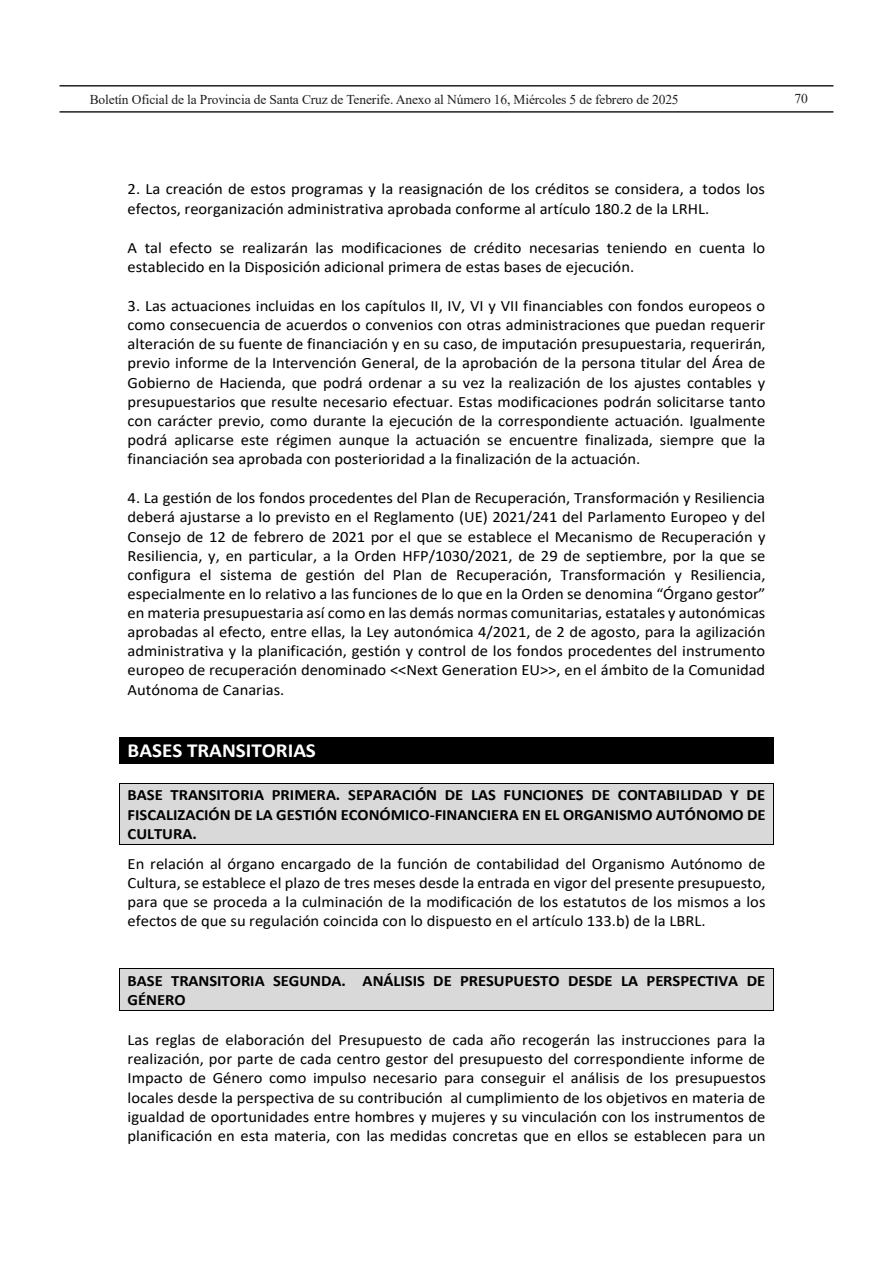
<style>
.page{position:relative;width:893px;height:1263px;background:#fff}
.page>*{position:absolute;margin:0;border:0;box-sizing:border-box;transform-origin:0 0}
.t1{font:700 19.95px "Calibri";color:#fff;scale:1.05 1}
.t2{font:15.75px/19.2px "Calibri";color:#000;text-align:justify;scale:1.05 1}
.t3{font:700 15.75px/19.2px "Calibri";color:#000;text-align:justify;scale:1.05 1}
.t4{font:13.5px "Times New Roman";letter-spacing:-.01em;color:#231f20}
</style>
<div class="page">
<hr style="left:60px;top:85px;width:773px;height:2px;background:#231f20">
<hr style="left:60px;top:111px;width:773px;height:2px;background:#231f20">
<div style="left:119px;top:738px;width:655px;height:25px;background:#000"></div>
<hr style="left:119px;top:737px;width:655px;height:1px;background:#000">
<hr style="left:119px;top:763px;width:655px;height:1px;background:#000">
<div style="left:119px;top:784px;width:655px;height:21px;background:#d9d9d9"></div>
<hr style="left:119px;top:783px;width:655px;height:1px;background:#000">
<div style="left:119px;top:805px;width:655px;height:19px;background:#d9d9d9"></div>
<div style="left:119px;top:824px;width:655px;height:20px;background:#d9d9d9"></div>
<hr style="left:119px;top:844px;width:655px;height:1px;background:#000">
<svg style="left:119px;top:784px;width:1px;height:60px"></svg>
<div style="left:119px;top:969px;width:655px;height:21px;background:#d9d9d9"></div>
<hr style="left:119px;top:968px;width:655px;height:1px;background:#000">
<div style="left:119px;top:990px;width:655px;height:20px;background:#d9d9d9"></div>
<hr style="left:119px;top:1010px;width:655px;height:1px;background:#000">
<svg style="left:119px;top:969px;width:1px;height:41px"></svg>
<p class="t4" style="left:90px;top:90px;width:590px">Boletín Oficial de la Provincia de Santa Cruz de Tenerife. Anexo al Número 16, Miércoles 5 de febrero de 2025</p>
<p class="t4" style="left:794px;top:89px;width:15px">70</p>
<p class="t2" style="left:128px;top:179px;width:609px">2. La creación de estos programas y la reasignación de los créditos se considera, a todos los efectos, reorganización administrativa aprobada conforme al artículo 180.2 de la LRHL.</p>
<p class="t2" style="left:128px;top:238px;width:609px">A tal efecto se realizarán las modificaciones de crédito necesarias teniendo en cuenta lo establecido en la Disposición adicional primera de estas bases de ejecución.</p>
<p class="t2" style="left:128px;top:296px;width:609px">3. Las actuaciones incluidas en los capítulos II, IV, VI y VII financiables con fondos europeos o como consecuencia de acuerdos o convenios con otras administraciones que puedan requerir alteración de su fuente de financiación y en su caso, de imputación presupuestaria, requerirán, previo informe de la Intervención General, de la aprobación de la persona titular del Área de Gobierno de Hacienda, que podrá ordenar a su vez la realización de los ajustes contables y presupuestarios que resulte necesario efectuar. Estas modificaciones podrán solicitarse tanto con carácter previo, como durante la ejecución de la correspondiente actuación. Igualmente podrá aplicarse este régimen aunque la actuación se encuentre finalizada, siempre que la financiación sea aprobada con posterioridad a la finalización de la actuación.</p>
<p class="t2" style="left:128px;top:488px;width:609px">4. La gestión de los fondos procedentes del Plan de Recuperación, Transformación y Resiliencia deberá ajustarse a lo previsto en el Reglamento (UE) 2021/241 del Parlamento Europeo y del Consejo de 12 de febrero de 2021 por el que se establece el Mecanismo de Recuperación y Resiliencia, y, en particular, a la Orden HFP/1030/2021, de 29 de septiembre, por la que se configura el sistema de gestión del Plan de Recuperación, Transformación y Resiliencia, especialmente en lo relativo a las funciones de lo que en la Orden se denomina “Órgano gestor” en materia presupuestaria así como en las demás normas comunitarias, estatales y autonómicas aprobadas al efecto, entre ellas, la Ley autonómica 4/2021, de 2 de agosto, para la agilización administrativa y la planificación, gestión y control de los fondos procedentes del instrumento europeo de recuperación denominado &lt;&lt;Next Generation EU&gt;&gt;, en el ámbito de la Comunidad Autónoma de Canarias.</p>
<p class="t1" style="left:128px;top:736px;width:181px">BASES TRANSITORIAS</p>
<p class="t3" style="left:128px;top:785px;width:609px">BASE TRANSITORIA PRIMERA. SEPARACIÓN DE LAS FUNCIONES DE CONTABILIDAD Y DE FISCALIZACIÓN DE LA GESTIÓN ECONÓMICO-FINANCIERA EN EL ORGANISMO AUTÓNOMO DE CULTURA.</p>
<p class="t2" style="left:128px;top:853px;width:609px">En relación al órgano encargado de la función de contabilidad del Organismo Autónomo de Cultura, se establece el plazo de tres meses desde la entrada en vigor del presente presupuesto, para que se proceda a la culminación de la modificación de los estatutos de los mismos a los efectos de que su regulación coincida con lo dispuesto en el artículo 133.b) de la LBRL.</p>
<p class="t3" style="left:128px;top:970px;width:609px">BASE TRANSITORIA SEGUNDA. ANÁLISIS DE PRESUPUESTO DESDE LA PERSPECTIVA DE<br>GÉNERO</p>
<p class="t2" style="left:128px;top:1030px;width:609px">Las reglas de elaboración del Presupuesto de cada año recogerán las instrucciones para la realización, por parte de cada centro gestor del presupuesto del correspondiente informe de Impacto de Género como impulso necesario para conseguir el análisis de los presupuestos locales desde la perspectiva de su contribución al cumplimiento de los objetivos en materia de igualdad de oportunidades entre hombres y mujeres y su vinculación con los instrumentos de planificación en esta materia, con las medidas concretas que en ellos se establecen para un</p>
</div>
